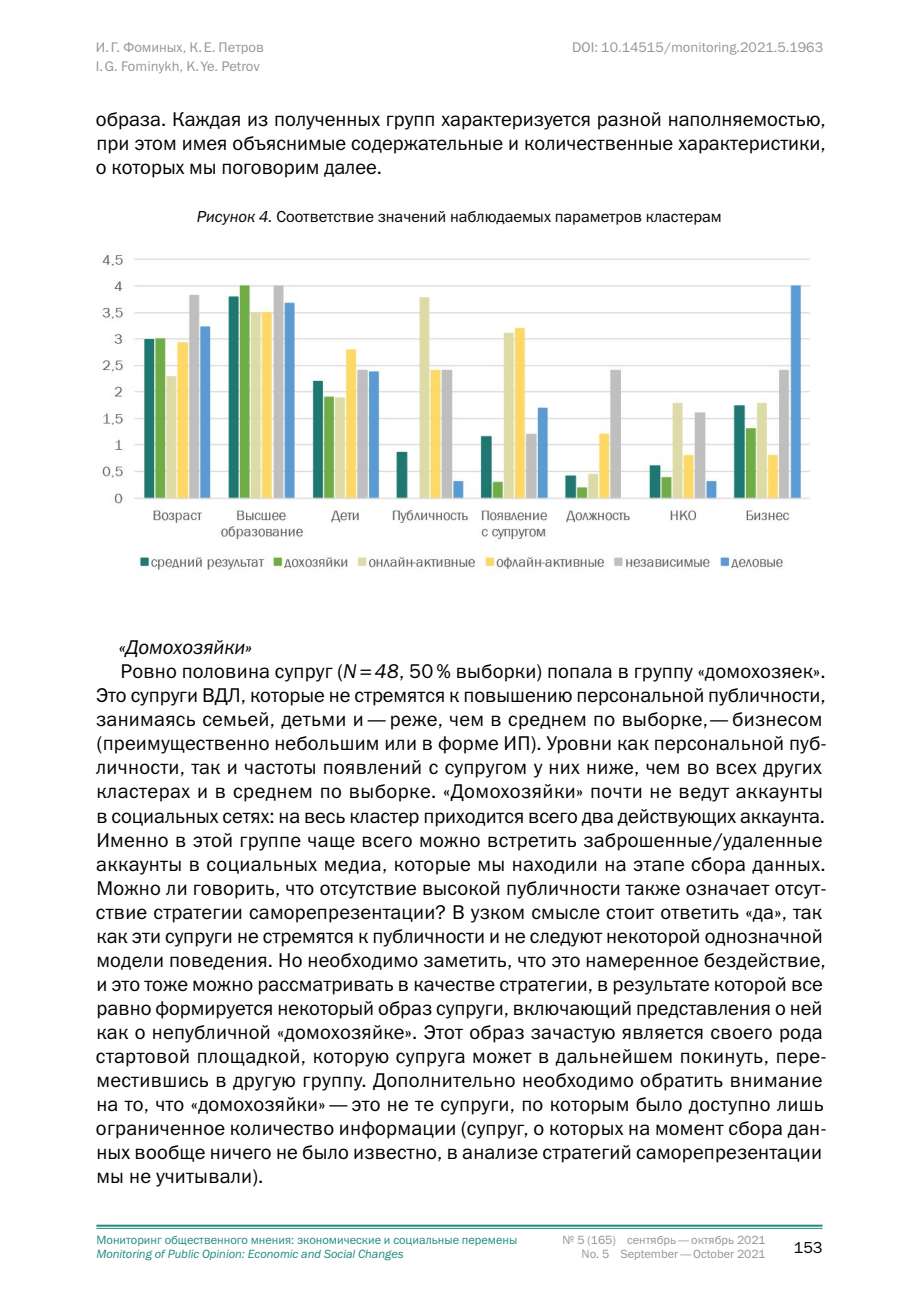
<style>
.page{position:relative;width:919px;height:1299px;background:#fff}
.page>*{position:absolute;margin:0;border:0;box-sizing:border-box;transform-origin:0 0}
.GENERAL_TEXT{font:20px/24px "Franklin Gothic ITC";letter-spacing:.01em;color:#000;text-align:justify}
.GENERAL_TEXT-2{font:italic 20px "Franklin Gothic ITC";color:#000}
.Picture_number_and_t{font:16px "Franklin Gothic ITC";color:#000}
.t1{font:14px "Franklin Gothic ITC";color:#959595}
.t2{font:12px "Franklin Gothic ITC";color:#208b7f}
.t3{font:12px "Franklin Gothic ITC";color:#959595}
.t4{font:italic 12px "Franklin Gothic ITC";color:#208b7f}
.s1{font-style:italic}
</style>
<div class="page">
<hr style="left:96px;top:1224px;width:726px;height:2px;background:#208b7f">
<hr style="left:96px;top:1227px;width:726px;height:1px;background:#208b7f">
<img style="left:102px;top:255px;width:708px;height:315px">
<p class="t1" style="left:96px;top:38px;width:170px">И.Г. Фоминых, К.Е. Петров</p>
<p class="t1" style="left:572px;top:38px;width:252px">DOI: 10.14515/monitoring.2021.5.1963</p>
<p class="t1" style="left:96px;top:57px;width:165px">I.G. Fominykh, K.Ye. Petrov</p>
<p class="GENERAL_TEXT" style="left:96px;top:107px;width:731px">образа. Каждая из полученных групп характеризуется разной наполняемостью, при этом имея объяснимые содержательные и количественные характеристики, о которых мы поговорим далее.</p>
<p class="Picture_number_and_t" style="left:197px;top:207px;width:526px"><span class="s1">Рисунок 4.</span> Соответствие значений наблюдаемых параметров кластерам</p>
<p class="GENERAL_TEXT-2" style="left:119px;top:636px;width:135px">«Домохозяйки»</p>
<p class="GENERAL_TEXT" style="left:96px;top:659px;width:732px;text-align:left;text-indent:24px">Ровно половина супруг (<span class="s1">N=48</span>, 50% выборки) попала в группу «домохозяек».<br>Это супруги ВДЛ, которые не стремятся к повышению персональной публичности, занимаясь семьей, детьми и— реже, чем в среднем по выборке,— бизнесом (преимущественно небольшим или в форме ИП). Уровни как персональной пуб&shy;личности, так и частоты появлений с супругом у них ниже, чем во всех других кластерах и в среднем по выборке. «Домохозяйки» почти не ведут аккаунты в социальных сетях: на весь кластер приходится всего два действующих аккаунта.<br>Именно в этой группе чаще всего можно встретить заброшенные/удаленные аккаунты в социальных медиа, которые мы находили на этапе сбора данных.<br>Можно ли говорить, что отсутствие высокой публичности также означает отсут&shy;ствие стратегии саморепрезентации? В узком смысле стоит ответить «да», так как эти супруги не стремятся к публичности и не следуют некоторой однозначной модели поведения. Но необходимо заметить, что это намеренное бездействие, и это тоже можно рассматривать в качестве стратегии, в результате которой все равно формируется некоторый образ супруги, включающий представления о ней как о непубличной «домохозяйке». Этот образ зачастую является своего рода стартовой площадкой, которую супруга может в дальнейшем покинуть, пере&shy;местившись в другую группу. Дополнительно необходимо обратить внимание на то, что «домохозяйки»— это не те супруги, по которым было доступно лишь ограниченное количество информации (супруг, о которых на момент сбора дан&shy;ных вообще ничего не было известно, в анализе стратегий саморепрезентации мы не учитывали).</p>
<p class="t2" style="left:96px;top:1232px;width:422px">Мониторинг общественного мнения: экономические и социальные перемены</p>
<p class="t3" style="left:562px;top:1232px;width:205px">№ 5 (165) сентябрь—октябрь 2021</p>
<p class="t4" style="left:96px;top:1247px;width:309px">Monitoring of Public Opinion: Economic and Social Changes</p>
<p class="t3" style="left:581px;top:1246px;width:186px">No. 5 September—October 2021</p>
<p class="Picture_number_and_t" style="left:793px;top:1237px;width:30px">153</p>
</div>
